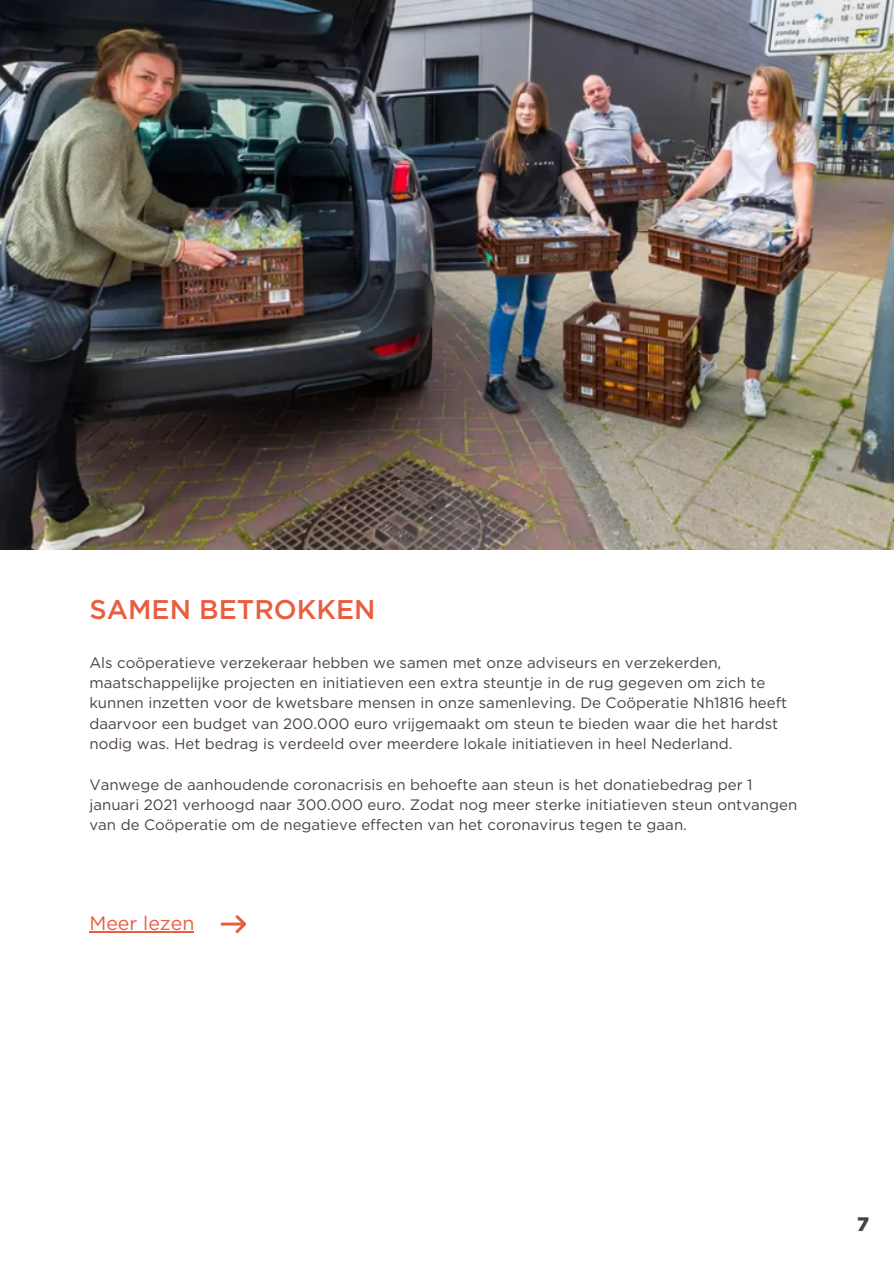
<style>
.page{position:relative;width:894px;height:1264px;background:#fff}
.page>*{position:absolute;margin:0;border:0;box-sizing:border-box;transform-origin:0 0}
.t1{font:500 27px "Gotham";color:#e95e40}
.t2{font:19.5px "Gotham";color:#e95e40}
.t3{font:900 19.5px "Gotham";color:#4b423f}
.t4{font:15px/20.2px "Gotham";color:#4b423f}
</style>
<div class="page">
<img style="left:0;top:0;width:893px;height:549px">
<svg style="left:220px;top:915px;width:26px;height:18px"></svg>
<hr style="left:89px;top:931px;width:105px;height:1px;background:#e95e40">
<p class="t1" style="left:89px;top:598px;width:287px">SAMEN BETROKKEN</p>
<p class="t4" style="left:89px;top:653px;width:699px">Als coöperatieve verzekeraar hebben we samen met onze adviseurs en verzekerden, maatschappelijke projecten en initiatieven een extra steuntje in de rug gegeven om zich te kunnen inzetten voor de kwetsbare mensen in onze samenleving. De Coöperatie Nh1816 heeft daarvoor een budget van 200.000 euro vrijgemaakt om steun te bieden waar die het hardst nodig was. Het bedrag is verdeeld over meerdere lokale initiatieven in heel Nederland.</p>
<p class="t4" style="left:89px;top:775px;width:709px">Vanwege de aanhoudende coronacrisis en behoefte aan steun is het donatiebedrag per 1 januari 2021 verhoogd naar 300.000 euro. Zodat nog meer sterke initiatieven steun ontvangen van de Coöperatie om de negatieve effecten van het coronavirus tegen te gaan.</p>
<p class="t2" style="left:89px;top:914px;width:106px">Meer lezen</p>
<p class="t3" style="left:856px;top:1215px;width:13px">7</p>
</div>
